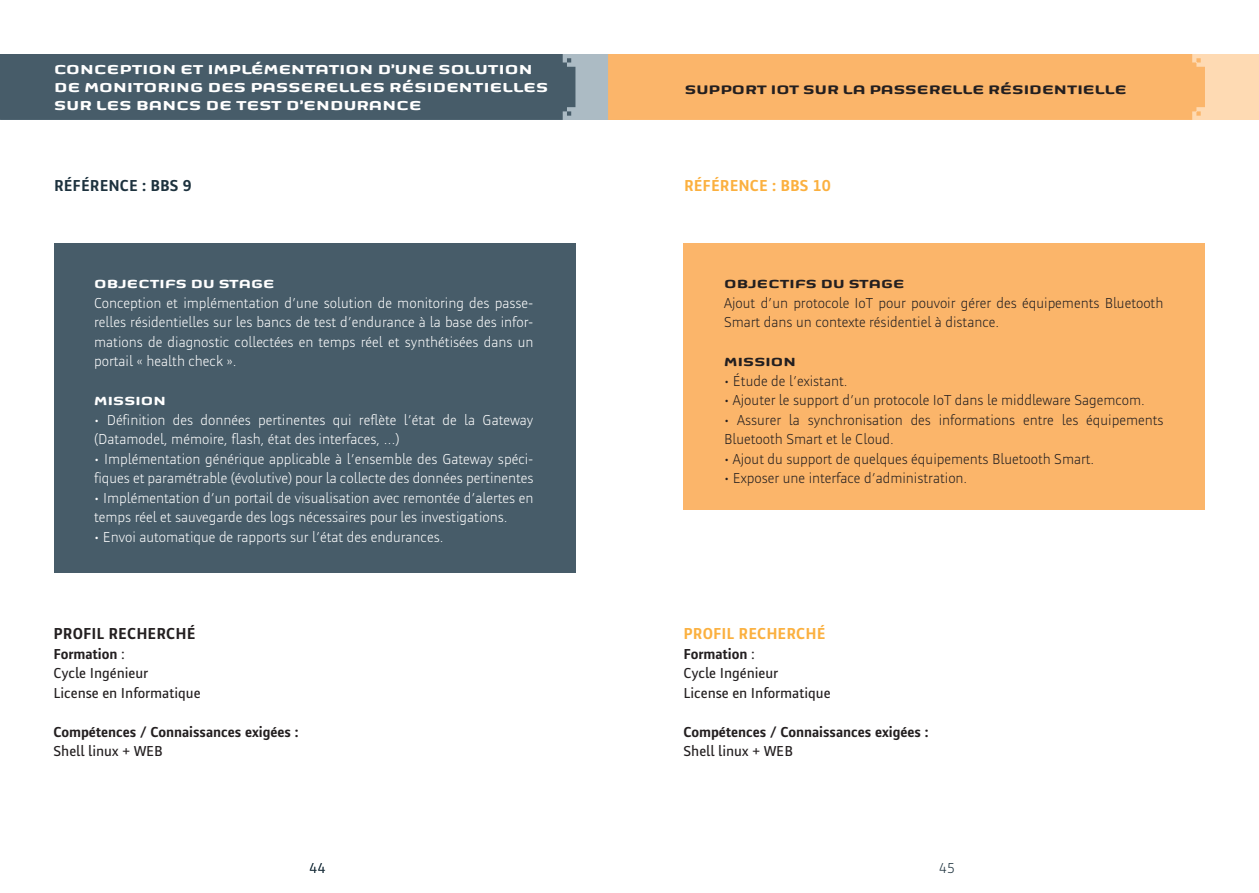
<style>
.page{position:relative;width:1259px;height:893px;background:#fff}
.page>*{position:absolute;margin:0;border:0;box-sizing:border-box;transform-origin:0 0}
.t1{font:700 16.5px/18px "Sagemcom Title";letter-spacing:.01em;color:#fff}
.t2{font:700 16.5px "Sagemcom Type";color:#fbb03f}
.t3{font:700 16.5px "Sagemcom Type";color:#231f20}
.t4{font:700 16.5px "Sagemcom Type";color:#1d323e}
.t5{font:700 15.75px "Sagemcom Title";color:#231f20}
.t6{font:300 15px/19.5px "Sagemcom Type";color:#fff}
.t7{font:300 15px/19.5px "Sagemcom Type";color:#231f20}
.t8{font:15px/19.5px "Sagemcom Type";color:#231f20}
.t9{font:700 15px "Sagemcom Type";color:#231f20}
.t10{font:700 15px "Sagemcom Title";letter-spacing:.01em;color:#fff}
.t11{font:700 15px "Sagemcom Title";letter-spacing:.01em;color:#231f20}
.t12{font:300 15px "Sagemcom Type";color:#1d323e}
.s1{font-weight:700}
</style>
<div class="page">
<div style="left:1px;top:54px;width:628px;height:66px;background:#acbbc4"></div>
<div style="left:0;top:54px;width:575px;height:66px;background:#475c69"></div>
<div style="left:54px;top:244px;width:521px;height:329px;background:#475c69"></div>
<div style="left:683px;top:244px;width:522px;height:266px;background:#fbb56a"></div>
<div style="left:630px;top:54px;width:629px;height:66px;background:#fedab3"></div>
<div style="left:608px;top:54px;width:597px;height:66px;background:#fbb56a"></div>
<p class="t1" style="left:54px;top:61px;width:496px">CONCEPTION ET IMPLÉMENTATION D’UNE SOLUTION<br>DE MONITORING DES PASSERELLES RÉSIDENTIELLES<br>SUR LES BANCS DE TEST D’ENDURANCE</p>
<p class="t4" style="left:54px;top:176px;width:139px">RÉFÉRENCE : BBS 9</p>
<p class="t10" style="left:94px;top:277px;width:182px">OBJECTIFS DU STAGE</p>
<p class="t6" style="left:94px;top:293px;width:441px;text-align:justify">Conception et implémentation d’une solution de monitoring des passe&shy;relles résidentielles sur les bancs de test d’endurance à la base des infor&shy;mations de diagnostic collectées en temps réel et synthétisées dans un portail « health check ».</p>
<p class="t10" style="left:94px;top:394px;width:73px">MISSION</p>
<p class="t6" style="left:94px;top:410px;width:441px">• Définition des données pertinentes qui reflète l’état de la Gateway (Datamodel, mémoire, flash, état des interfaces, …)</p>
<p class="t6" style="left:94px;top:449px;width:441px">• Implémentation générique applicable à l’ensemble des Gateway spéci&shy;fiques et paramétrable (évolutive) pour la collecte des données pertinentes</p>
<p class="t6" style="left:94px;top:488px;width:441px">• Implémentation d’un portail de visualisation avec remontée d’alertes en temps réel et sauvegarde des logs nécessaires pour les investigations.</p>
<p class="t6" style="left:94px;top:527px;width:351px">• Envoi automatique de rapports sur l’état des endurances.</p>
<p class="t3" style="left:53px;top:625px;width:144px">PROFIL RECHERCHÉ</p>
<p class="t8" style="left:53px;top:644px;width:149px"><span class="s1">Formation</span> :<br>Cycle Ingénieur<br>License en Informatique</p>
<p class="t9" style="left:53px;top:723px;width:247px">Compétences / Connaissances exigées :</p>
<p class="t8" style="left:53px;top:741px;width:111px">Shell linux + WEB</p>
<p class="t12" style="left:309px;top:860px;width:18px">44</p>
<p class="t5" style="left:685px;top:82px;width:443px">SUPPORT IOT SUR LA PASSERELLE RÉSIDENTIELLE</p>
<p class="t2" style="left:684px;top:176px;width:148px">RÉFÉRENCE : BBS 10</p>
<p class="t11" style="left:724px;top:277px;width:182px">OBJECTIFS DU STAGE</p>
<p class="t7" style="left:724px;top:293px;width:441px">Ajout d’un protocole IoT pour pouvoir gérer des équipements Bluetooth<br>Smart dans un contexte résidentiel à distance.</p>
<p class="t11" style="left:724px;top:355px;width:73px">MISSION</p>
<p class="t7" style="left:724px;top:371px;width:125px">• Étude de l’existant.</p>
<p class="t7" style="left:724px;top:390px;width:422px">• Ajouter le support d’un protocole IoT dans le middleware Sagemcom.</p>
<p class="t7" style="left:724px;top:410px;width:441px">• Assurer la synchronisation des informations entre les équipements<br>Bluetooth Smart et le Cloud.</p>
<p class="t7" style="left:724px;top:449px;width:372px">• Ajout du support de quelques équipements Bluetooth Smart.</p>
<p class="t7" style="left:724px;top:468px;width:245px">• Exposer une interface d’administration.</p>
<p class="t2" style="left:683px;top:625px;width:144px">PROFIL RECHERCHÉ</p>
<p class="t8" style="left:683px;top:644px;width:149px"><span class="s1">Formation</span> :<br>Cycle Ingénieur<br>License en Informatique</p>
<p class="t9" style="left:683px;top:723px;width:247px">Compétences / Connaissances exigées :</p>
<p class="t8" style="left:683px;top:741px;width:111px">Shell linux + WEB</p>
<p class="t12" style="left:938px;top:860px;width:18px">45</p>
</div>
